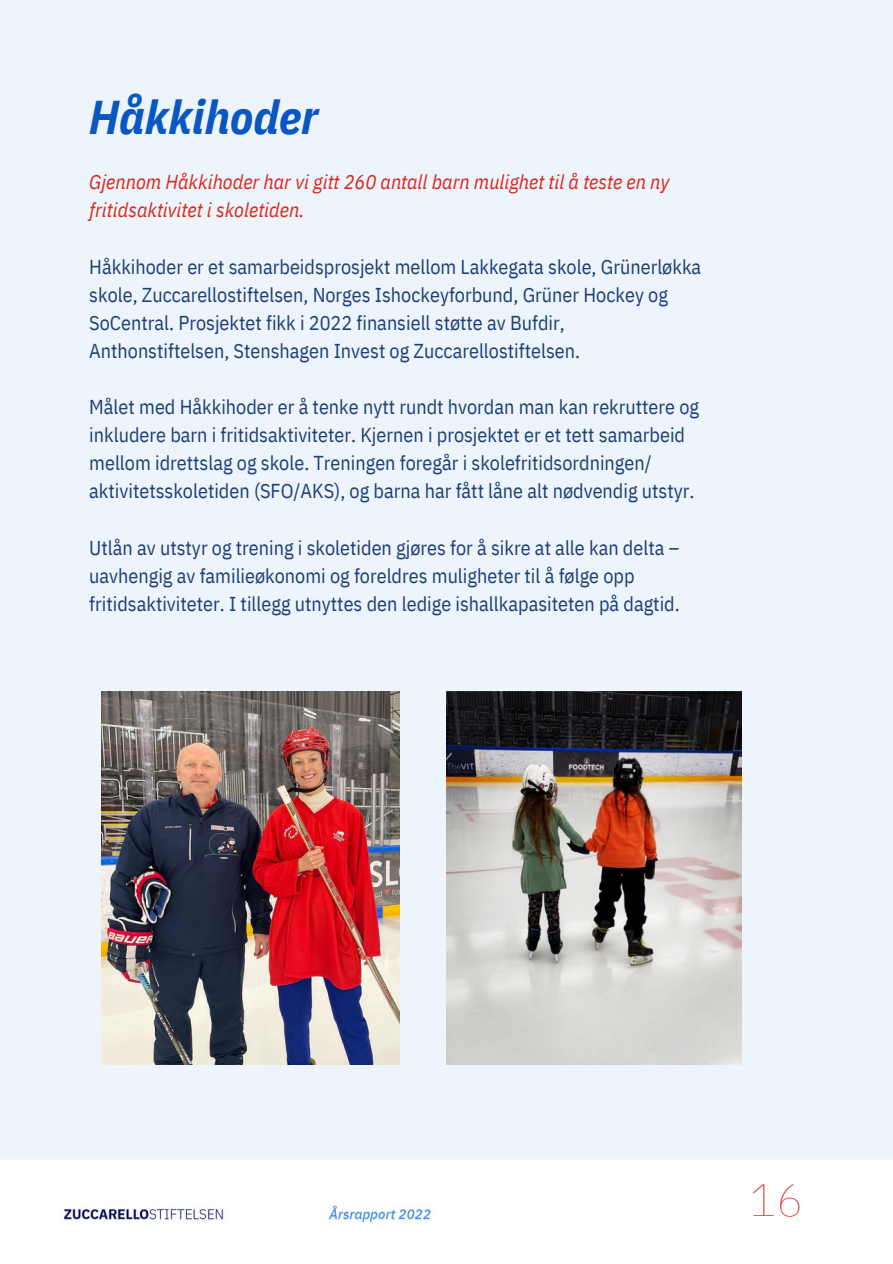
<style>
.page{position:relative;width:893px;height:1264px;background:#fff}
.page>*{position:absolute;margin:0;border:0;box-sizing:border-box;transform-origin:0 0}
.t1{font:italic 700 47.25px "IBM Plex Sans Cond";color:#0957c3}
.t2{font:100 45px "IBM Plex Sans";color:#da291c}
.t3{font:20.1px/28px "IBM Plex Sans Cond";color:#1d3f75}
.t4{font:italic 20.1px/28px "IBM Plex Sans Cond";color:#da291c}
</style>
<div class="page">
<div style="left:0;top:0;width:892px;height:1223px;background:#edf4fc"></div>
<img style="left:101px;top:691px;width:298px;height:373px">
<img style="left:446px;top:691px;width:295px;height:373px">
<h1 class="t1" style="left:89px;top:80px;width:231px">Håkkihoder</h1>
<p class="t4" style="left:89px;top:166px;width:581px">Gjennom Håkkihoder har vi gitt 260 antall barn mulighet til å teste en ny fritidsaktivitet i skoletiden.</p>
<p class="t3" style="left:89px;top:251px;width:613px">Håkkihoder er et samarbeidsprosjekt mellom Lakkegata skole, Grünerløkka skole, Zuccarellostiftelsen, Norges Ishockeyforbund, Grüner Hockey og SoCentral. Prosjektet fikk i 2022 finansiell støtte av Bufdir, Anthonstiftelsen, Stenshagen Invest og Zuccarellostiftelsen.</p>
<p class="t3" style="left:89px;top:391px;width:611px">Målet med Håkkihoder er å tenke nytt rundt hvordan man kan rekruttere og inkludere barn i fritidsaktiviteter. Kjernen i prosjektet er et tett samarbeid mellom idrettslag og skole. Treningen foregår i skolefritidsordningen/ aktivitetsskoletiden (SFO/AKS), og barna har fått låne alt nødvendig utstyr.</p>
<p class="t3" style="left:89px;top:532px;width:592px">Utlån av utstyr og trening i skoletiden gjøres for å sikre at alle kan delta – uavhengig av familieøkonomi og foreldres muligheter til å følge opp fritidsaktiviteter. I tillegg utnyttes den ledige ishallkapasiteten på dagtid.</p>
<h2 class="t2" style="left:749px;top:1166px;width:55px">16</h2>
</div>
